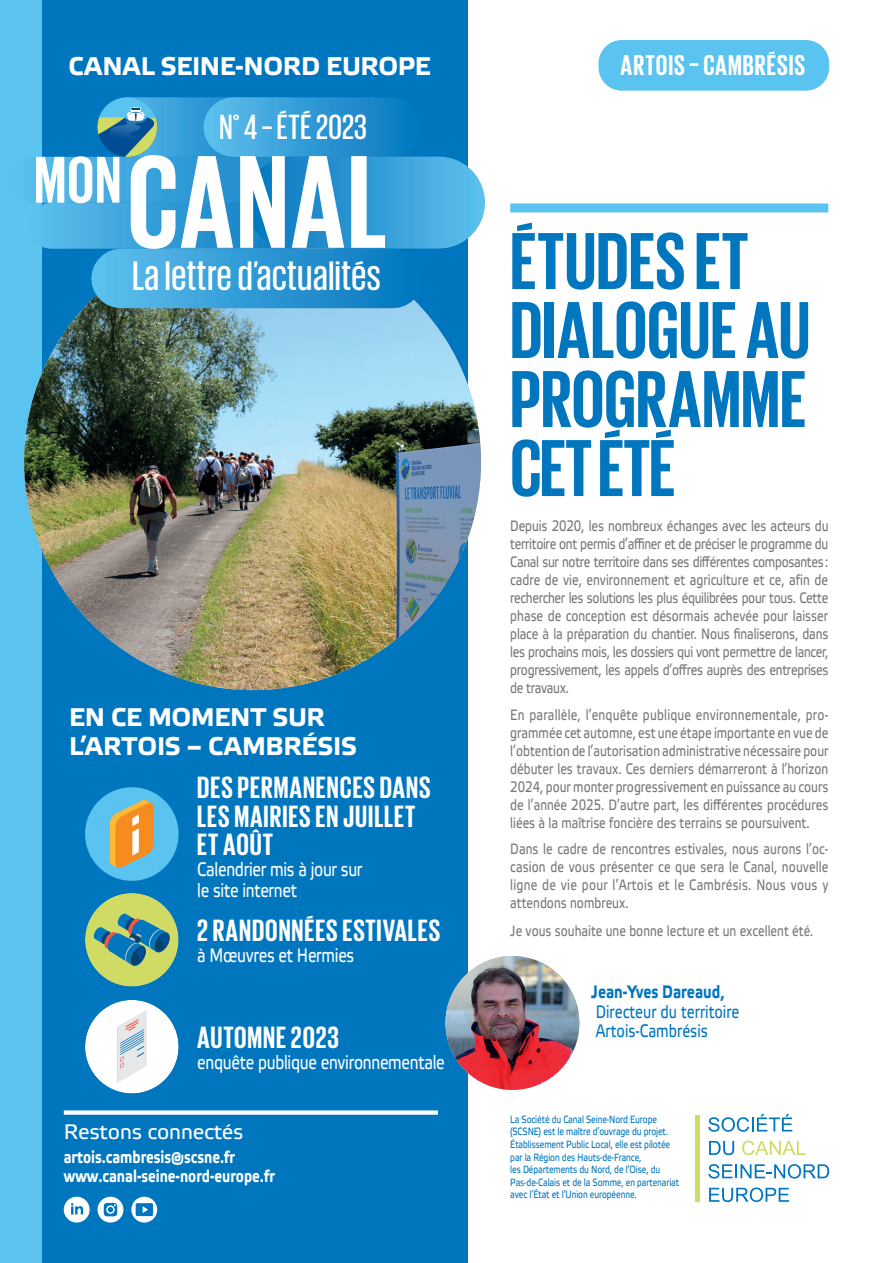
<style>
.page{position:relative;width:893px;height:1263px;background:#fff}
.page>*{position:absolute;margin:0;border:0;box-sizing:border-box;transform-origin:0 0}
.t1{font:700 135.3px "Giorgio Sans";letter-spacing:.02em;color:#fff}
.BLOC_ÉDITO___titre{font:700 82.5px/69px "Giorgio Sans";letter-spacing:.005em;color:#0076be}
.t2{font:700 67.65px "Giorgio Sans";color:#fff}
.t3{font:500 42.15px "Giorgio Sans";letter-spacing:.015em;color:#fff}
.BLOC_MARQUE___date{font:500 35.85px "Giorgio Sans";letter-spacing:.01em;color:#fff}
.BLOC_INFO___texte_Niveau_1{font:700 31.5px/28.5px "Giorgio Sans";letter-spacing:.03em;color:#fff}
.TITRE_IDENTITAIRE___territoire{font:700 29.4px "Giorgio Sans";letter-spacing:.03em;color:#fff}
.BLOC_INFO___titre{font:700 25.5px/28.5px "Elektra Text Pro";letter-spacing:-.01em;color:#fff}
.TITRE_IDENTITAIRE___CSNE{font:700 25.5px "Elektra Text Pro";letter-spacing:-.015em;color:#fff}
.BLOC_CONTACT___titre{font:21px "Elektra Text Pro";letter-spacing:-.01em;color:#fff}
.BLOC_INFO___texte_Niveau_1-2{font:19.5px/21px "Etelka Narrow Text Pro";letter-spacing:-.015em;color:#fff}
.BLOC_ÉDITO_ARTICLE___texte{font:18px/19.5px "Etelka Narrow Text Pro";color:#0076be}
.BLOC_CONTACT___texte{font:700 17.25px "Etelka Narrow Text Pro";color:#fff}
.BLOC_ÉDITO_ARTICLE___texte-2{font:15px/18px "Etelka Narrow Text Pro";color:#76787b;text-align:justify}
.t4{font:10.5px/12.6px "Etelka Narrow Text Pro";letter-spacing:-.01em;color:#0076be}
.s1{font-weight:700}
</style>
<div class="page">
<div style="left:0;top:0;width:467px;height:1263px;background:#0076be"></div>
<div style="left:0;top:0;width:42px;height:1263px;background:#5bc3ef"></div>
<img style="left:24px;top:252px;width:457px;height:438px">
<img style="left:445px;top:956px;width:134px;height:134px;border-radius:67px">
<div style="left:64px;top:1110px;width:374px;height:5px;background:#fff"></div>
<svg style="left:708px;top:1114px;width:84px;height:18px"></svg>
<svg style="left:709px;top:1141px;width:25px;height:14px"></svg>
<svg style="left:742px;top:1141px;width:64px;height:14px"></svg>
<svg style="left:708px;top:1164px;width:121px;height:14px"></svg>
<svg style="left:709px;top:1187px;width:80px;height:15px"></svg>
<div style="left:695px;top:1116px;width:5px;height:86px;background:#cfdb64"></div>
<svg style="left:42px;top:157px;width:250px;height:46px;background:#339cd6"></svg>
<svg style="left:51px;top:203px;width:241px;height:46px;background:#2f99d4"></svg>
<svg style="left:157px;top:97px;width:76px;height:60px;background:#3ea7dd"></svg>
<div style="left:233px;top:97px;width:160px;height:60px;background:linear-gradient(to right,#52b5e7,#107ec3)"></div>
<div style="left:292px;top:157px;width:147px;height:92px;background:linear-gradient(to right,#1582c5,#4bb0e3)"></div>
<div style="left:121px;top:249px;width:272px;height:59px;background:linear-gradient(to right,#56b9e9,#0b7bc1)"></div>
<svg style="left:97px;top:97px;width:60px;height:60px;background:#4b95af"></svg>
<div style="left:598px;top:40px;width:231px;height:51px;background:#5bc3ef;border-radius:23px"></div>
<div style="left:510px;top:203px;width:318px;height:9px;background:#5bc3ef"></div>
<svg style="left:64px;top:1197px;width:26px;height:25px"></svg>
<svg style="left:98px;top:1197px;width:25px;height:25px"></svg>
<svg style="left:131px;top:1197px;width:26px;height:25px"></svg>
<div style="left:85px;top:787px;width:94px;height:94px;background:#5bc3ef;border-radius:50%"></div>
<svg style="left:110px;top:800px;width:44px;height:68px"></svg>
<div style="left:85px;top:893px;width:94px;height:93px;background:#cfdb65;border-radius:50%"></div>
<svg style="left:94px;top:913px;width:76px;height:53px"></svg>
<div style="left:85px;top:1000px;width:94px;height:93px;background:#fff;border-radius:50%"></div>
<svg style="left:117px;top:1010px;width:30px;height:73px"></svg>
<p class="TITRE_IDENTITAIRE___CSNE" style="left:68px;top:52px;width:364px">CANAL SEINE-NORD EUROPE</p>
<p class="t2" style="left:34px;top:146px;width:88px">MON</p>
<p class="BLOC_MARQUE___date" style="left:219px;top:109px;width:149px">N°4 – ÉTÉ 2023</p>
<p class="t1" style="left:127px;top:134px;width:261px">CANAL</p>
<p class="t3" style="left:132px;top:255px;width:250px">La lettre d’actualités</p>
<p class="BLOC_INFO___titre" style="left:69px;top:704px;width:289px">EN CE MOMENT SUR<br>L’ARTOIS – CAMBRÉSIS</p>
<p class="BLOC_INFO___texte_Niveau_1" style="left:197px;top:772px;width:235px">DES PERMANENCES DANS<br>LES MAIRIES EN JUILLET<br>ET AOÛT</p>
<p class="BLOC_INFO___texte_Niveau_1-2" style="left:197px;top:860px;width:167px">Calendrier mis à jour sur le site internet</p>
<p class="BLOC_INFO___texte_Niveau_1" style="left:197px;top:915px;width:244px">2 RANDONNÉES ESTIVALES</p>
<p class="BLOC_INFO___texte_Niveau_1-2" style="left:197px;top:946px;width:159px">à Mœuvres et Hermies</p>
<p class="BLOC_INFO___texte_Niveau_1" style="left:197px;top:1022px;width:143px">AUTOMNE 2023</p>
<p class="BLOC_INFO___texte_Niveau_1-2" style="left:197px;top:1053px;width:249px">enquête publique environnementale</p>
<p class="BLOC_CONTACT___titre" style="left:64px;top:1120px;width:181px">Restons connectés</p>
<p class="BLOC_CONTACT___texte" style="left:64px;top:1147px;width:173px">artois.cambresis@scsne.fr</p>
<p class="BLOC_CONTACT___texte" style="left:64px;top:1167px;width:213px">www.canal-seine-nord-europe.fr</p>
<p class="TITRE_IDENTITAIRE___territoire" style="left:621px;top:51px;width:186px">ARTOIS – CAMBRÉSIS</p>
<p class="BLOC_ÉDITO___titre" style="left:510px;top:224px;width:301px">ÉTUDES ET<br>DIALOGUE AU<br>PROGRAMME<br>CET ÉTÉ</p>
<p class="BLOC_ÉDITO_ARTICLE___texte-2" style="left:510px;top:518px;width:320px">Depuis 2020, les nombreux échanges avec les acteurs du territoire ont permis d’affiner et de préciser le programme du Canal sur notre territoire dans ses différentes composantes: cadre de vie, environnement et agriculture et ce, afin de rechercher les solutions les plus équilibrées pour tous. Cette phase de conception est désormais achevée pour laisser place à la préparation du chantier. Nous finaliserons, dans les prochains mois, les dossiers qui vont permettre de lancer, progressivement, les appels d’offres auprès des entreprises de travaux.</p>
<p class="BLOC_ÉDITO_ARTICLE___texte-2" style="left:510px;top:706px;width:320px">En parallèle, l’enquête publique environnementale, pro&shy;grammée cet automne, est une étape importante en vue de l’obtention de l’autorisation administrative nécessaire pour débuter les travaux. Ces derniers démarreront à l’horizon 2024, pour monter progressivement en puissance au cours de l’année 2025. D’autre part, les différentes procédures liées à la maîtrise foncière des terrains se poursuivent.</p>
<p class="BLOC_ÉDITO_ARTICLE___texte-2" style="left:510px;top:841px;width:320px">Dans le cadre de rencontres estivales, nous aurons l’oc&shy;casion de vous présenter ce que sera le Canal, nouvelle ligne de vie pour l’Artois et le Cambrésis. Nous vous y attendons nombreux.</p>
<p class="BLOC_ÉDITO_ARTICLE___texte-2" style="left:510px;top:923px;width:305px">Je vous souhaite une bonne lecture et un excellent été.</p>
<p class="BLOC_ÉDITO_ARTICLE___texte" style="left:591px;top:983px;width:150px"><span class="s1">Jean-Yves Dareaud,<br></span>Directeur du territoire<br>Artois-Cambrésis</p>
<p class="t4" style="left:510px;top:1113px;width:170px">La Société du Canal Seine-Nord Europe (SCSNE) est le maître d’ouvrage du projet.<br>Établissement Public Local, elle est pilotée par la Région des Hauts-de-France,<br>les Départements du Nord, de l’Oise, du Pas-de-Calais et de la Somme, en partenariat avec l’État et l’Union européenne.</p>
</div>
